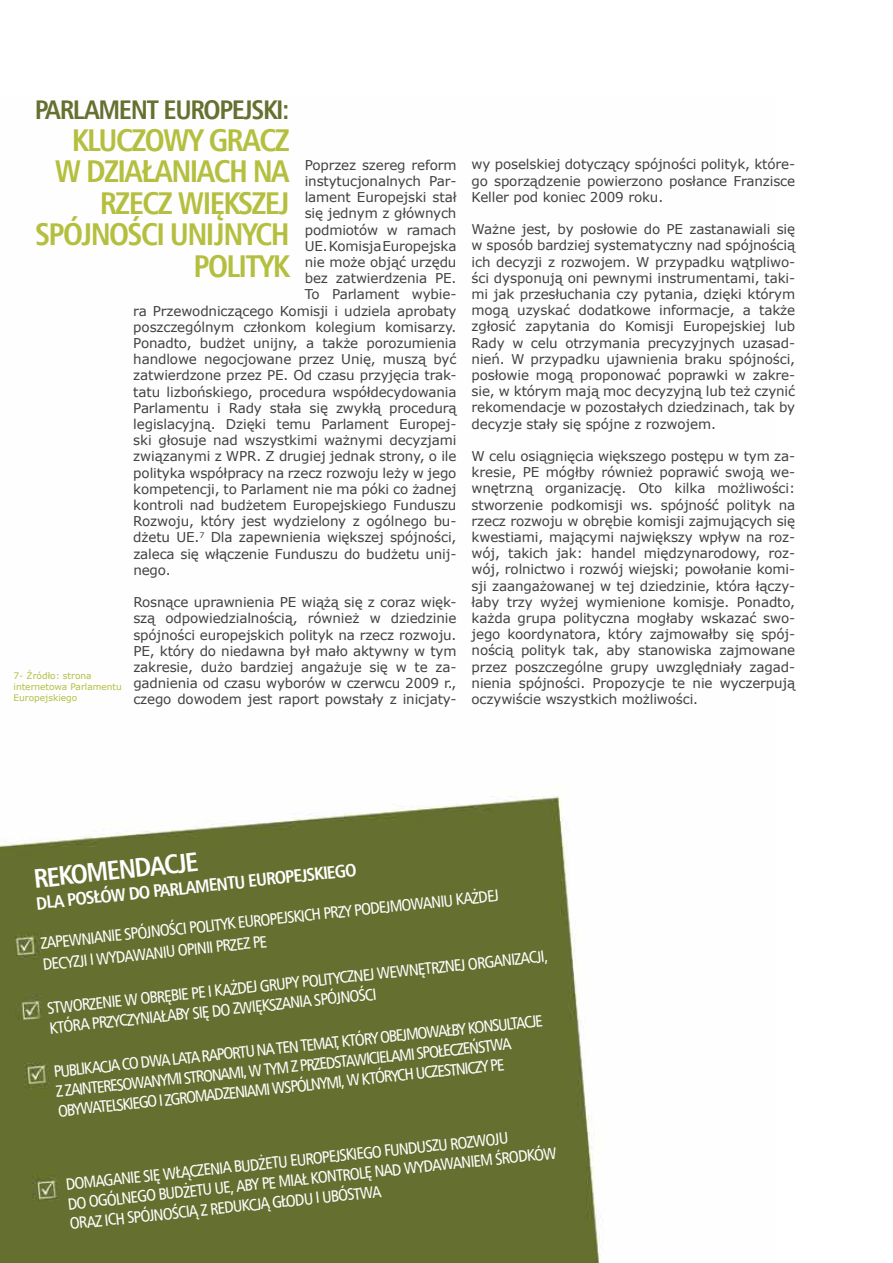
<style>
.page{position:relative;width:893px;height:1263px;background:#fff}
.page>*{position:absolute;margin:0;border:0;box-sizing:border-box;transform-origin:0 0}
.t1{font:700 31.5px/31.5px "Humnst 777 Cn EU";letter-spacing:-.05em;color:#b5bf3f;text-align:right}
.t2{font:700 27px "Humnst 777 Cn EU";letter-spacing:-.05em;color:#667030}
.t3{font:700 27px "Humnst 777 Cn EU";color:#fff}
.t4{font:700 18px "Humnst 777 Cn EU";color:#fff}
.t5{font:16.5px/19.8px "Humnst 777 Cn EU";color:#fff}
.t6{font:13.5px/16.2px "Verdana";letter-spacing:-.01em;color:#414042;text-align:justify}
.t7{font:9px/10.8px "Verdana";color:#b4bd3f}
</style>
<div class="page">
<img style="left:0;top:795px;width:601px;height:468px">
<h2 class="t2" style="left:35px;top:93px;width:256px">PARLAMENT EUROPEJSKI:</h2>
<h1 class="t1" style="left:35px;top:124px;width:256px">KLUCZOWY GRACZ<br>W DZIAŁANIACH NA<br>RZECZ WIĘKSZEJ<br>SPÓJNOŚCI UNIJNYCH<br>POLITYK</h1>
<p class="t6" style="left:305px;top:156px;width:153px">Poprzez szereg reform</p>
<p class="t6" style="left:305px;top:173px;width:153px">instytucjonalnych Par-</p>
<p class="t6" style="left:305px;top:189px;width:153px">lament Europejski stał</p>
<p class="t6" style="left:305px;top:205px;width:153px">się jednym z głównych</p>
<p class="t6" style="left:305px;top:221px;width:153px">podmiotów w ramach</p>
<p class="t6" style="left:305px;top:237px;width:153px">UE. Komisja Europejska</p>
<p class="t6" style="left:305px;top:254px;width:153px">nie może objąć urzędu</p>
<p class="t6" style="left:305px;top:270px;width:153px">bez zatwierdzenia PE.</p>
<p class="t6" style="left:305px;top:286px;width:153px">To Parlament wybie-</p>
<p class="t6" style="left:133px;top:302px;width:325px">ra Przewodniczącego Komisji i udziela aprobaty</p>
<p class="t6" style="left:133px;top:318px;width:325px">poszczególnym członkom kolegium komisarzy.</p>
<p class="t6" style="left:133px;top:335px;width:325px">Ponadto, budżet unijny, a także porozumienia</p>
<p class="t6" style="left:133px;top:351px;width:325px">handlowe negocjowane przez Unię, muszą być</p>
<p class="t6" style="left:133px;top:367px;width:325px">zatwierdzone przez PE. Od czasu przyjęcia trak-</p>
<p class="t6" style="left:133px;top:383px;width:325px">tatu lizbońskiego, procedura współdecydowania</p>
<p class="t6" style="left:133px;top:399px;width:325px">Parlamentu i Rady stała się zwykłą procedurą</p>
<p class="t6" style="left:133px;top:416px;width:325px">legislacyjną. Dzięki temu Parlament Europej-</p>
<p class="t6" style="left:133px;top:432px;width:325px">ski głosuje nad wszystkimi ważnymi decyzjami</p>
<p class="t6" style="left:133px;top:448px;width:325px">związanymi z WPR. Z drugiej jednak strony, o ile</p>
<p class="t6" style="left:133px;top:464px;width:325px">polityka współpracy na rzecz rozwoju leży w jego</p>
<p class="t6" style="left:133px;top:480px;width:325px">kompetencji, to Parlament nie ma póki co żadnej</p>
<p class="t6" style="left:133px;top:497px;width:325px">kontroli nad budżetem Europejskiego Funduszu</p>
<p class="t6" style="left:133px;top:513px;width:325px">Rozwoju, który jest wydzielony z ogólnego bu-</p>
<p class="t6" style="left:133px;top:529px;width:325px">dżetu UE.<sup>7</sup> Dla zapewnienia większej spójności,</p>
<p class="t6" style="left:133px;top:545px;width:325px">zaleca się włączenie Funduszu do budżetu unij-</p>
<p class="t6" style="left:133px;top:561px;width:39px">nego.</p>
<p class="t6" style="left:133px;top:594px;width:325px">Rosnące uprawnienia PE wiążą się z coraz więk&shy;szą odpowiedzialnością, również w dziedzinie spójności europejskich polityk na rzecz rozwoju.<br>PE, który do niedawna był mało aktywny w tym zakresie, dużo bardziej angażuje się w te za&shy;gadnienia od czasu wyborów w czerwcu 2009 r., czego dowodem jest raport powstały z inicjaty-</p>
<p class="t7" style="left:14px;top:670px;width:110px">7- Źródło: strona internetowa Parlamentu<br>Europejskiego</p>
<p class="t6" style="left:472px;top:156px;width:325px">wy poselskiej dotyczący spójności polityk, które&shy;go sporządzenie powierzono posłance Franzisce Keller pod koniec 2009 roku.</p>
<p class="t6" style="left:472px;top:221px;width:325px">Ważne jest, by posłowie do PE zastanawiali się w sposób bardziej systematyczny nad spójnością ich decyzji z rozwojem. W przypadku wątpliwo&shy;ści dysponują oni pewnymi instrumentami, taki&shy;mi jak przesłuchania czy pytania, dzięki którym mogą uzyskać dodatkowe informacje, a także zgłosić zapytania do Komisji Europejskiej lub Rady w celu otrzymania precyzyjnych uzasad&shy;nień. W przypadku ujawnienia braku spójności, posłowie mogą proponować poprawki w zakre&shy;sie, w którym mają moc decyzyjną lub też czynić rekomendacje w pozostałych dziedzinach, tak by decyzje stały się spójne z rozwojem.</p>
<p class="t6" style="left:472px;top:447px;width:325px">W celu osiągnięcia większego postępu w tym za&shy;kresie, PE mógłby również poprawić swoją we&shy;wnętrzną organizację. Oto kilka możliwości: stworzenie podkomisji ws. spójność polityk na rzecz rozwoju w obrębie komisji zajmujących się kwestiami, mającymi największy wpływ na roz&shy;wój, takich jak: handel międzynarodowy, roz&shy;wój, rolnictwo i rozwój wiejski; powołanie komi&shy;sji zaangażowanej w tej dziedzinie, która łączy&shy;łaby trzy wyżej wymienione komisje. Ponadto, każda grupa polityczna mogłaby wskazać swo&shy;jego koordynatora, który zajmowałby się spój&shy;nością polityk tak, aby stanowiska zajmowane przez poszczególne grupy uwzględniały zagad&shy;nienia spójności. Propozycje te nie wyczerpują oczywiście wszystkich możliwości.</p>
<h2 class="t3" style="left:32px;top:862px;width:167px;rotate:-6deg">REKOMENDACJE</h2>
<h3 class="t4" style="left:35px;top:892px;width:323px;rotate:-6deg">DLA POSŁÓW DO PARLAMENTU EUROPEJSKIEGO</h3>
<p class="t5" style="left:39px;top:932px;width:462px;line-height:21.6px;rotate:-6deg">ZAPEWNIANIE SPÓJNOŚCI POLITYK EUROPEJSKICH PRZY PODEJMOWANIU KAŻDEJ<br>DECYZJI I WYDAWANIU OPINII PRZEZ PE</p>
<p class="t5" style="left:46px;top:998px;width:505px;rotate:-6deg">STWORZENIE W OBRĘBIE PE I KAŻDEJ GRUPY POLITYCZNEJ WEWNĘTRZNEJ ORGANIZACJI,<br>KTÓRA PRZYCZYNIAŁABY SIĘ DO ZWIĘKSZANIA SPÓJNOŚCI</p>
<p class="t5" style="left:53px;top:1062px;width:493px;rotate:-6deg">PUBLIKACJA CO DWA LATA RAPORTU NA TEN TEMAT, KTÓRY OBEJMOWAŁBY KONSULTACJE<br>Z ZAINTERESOWANYMI STRONAMI, W TYM Z PRZEDSTAWICIELAMI SPOŁECZEŃSTWA<br>OBYWATELSKIEGO I ZGROMADZENIAMI WSPÓLNYMI, W KTÓRYCH UCZESTNICZY PE</p>
<p class="t5" style="left:65px;top:1174px;width:493px;rotate:-6deg">DOMAGANIE SIĘ WŁĄCZENIA BUDŻETU EUROPEJSKIEGO FUNDUSZU ROZWOJU<br>DO OGÓLNEGO BUDŻETU UE, ABY PE MIAŁ KONTROLĘ NAD WYDAWANIEM ŚRODKÓW<br>ORAZ ICH SPÓJNOŚCIĄ Z REDUKCJĄ GŁODU I UBÓSTWA</p>
</div>
